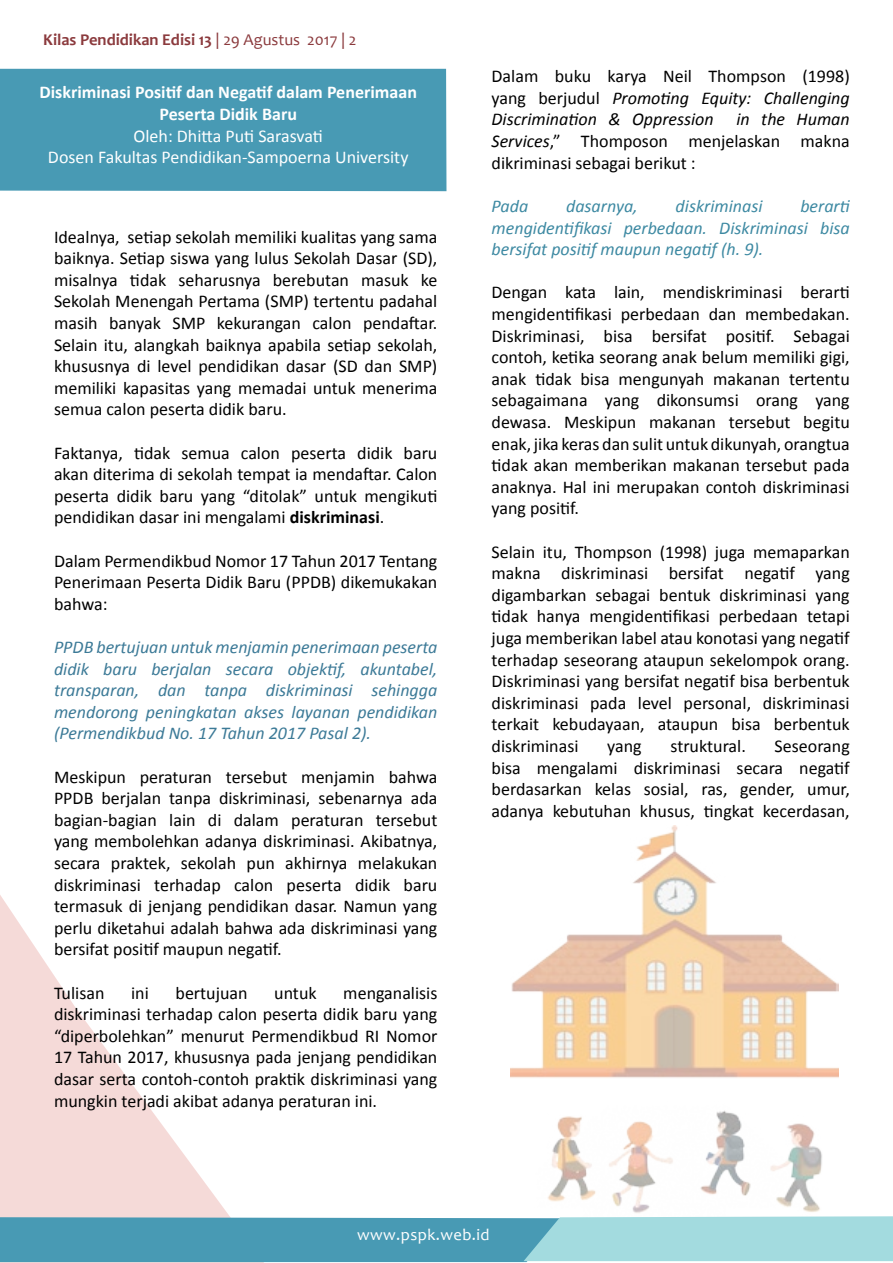
<style>
.page{position:relative;width:893px;height:1263px;background:#fff}
.page>*{position:absolute;margin:0;border:0;box-sizing:border-box;transform-origin:0 0}
.t1{font:18px/21.6px "Calibri";color:#000;text-align:justify}
.t2{font:italic 18px/21.6px "Calibri";color:#3c7a97;text-align:justify}
.t3{font:italic 18px/21.6px "Calibri";color:#3d89a2;text-align:justify}
.t4{font:italic 18px/21.6px "Calibri";color:#000;text-align:justify}
.t5{font:18px/21.6px "Calibri";color:#fff;text-align:center}
.t6{font:700 18px/21.6px "Calibri";color:#fff;text-align:center}
.t7{font:700 16.5px "Candara";color:#8b3a3d}
.t8{font:16.5px "Candara";letter-spacing:.025em;color:#fff}
.s1{font-weight:400}
.s2{font-weight:700}
.s3{font-style:normal}
.s4{font-style:italic}
</style>
<div class="page">
<svg style="left:0;top:895px;width:269px;height:368px"></svg>
<div style="left:0;top:69px;width:446px;height:122px;background:#489ab4"></div>
<img style="left:510px;top:825px;width:329px;height:388px">
<svg style="left:0;top:1216px;width:893px;height:46px;background:#71b6c6"></svg>
<p class="t7" style="left:43px;top:30px;width:315px">Kilas Pendidikan Edisi 13 <span class="s1">| 29 Agustus 2017 | 2</span></p>
<p class="t6" style="left:39px;top:82px;width:379px">Diskriminasi Positif dan Negatif dalam Penerimaan<br>Peserta Didik Baru</p>
<p class="t5" style="left:48px;top:125px;width:362px">Oleh: Dhitta Puti Sarasvati<br>Dosen Fakultas Pendidikan-Sampoerna University</p>
<p class="t1" style="left:54px;top:226px;width:385px">Idealnya, setiap sekolah memiliki kualitas yang sama baiknya. Setiap siswa yang lulus Sekolah Dasar (SD), misalnya tidak seharusnya berebutan masuk ke Sekolah Menengah Pertama (SMP) tertentu padahal masih banyak SMP kekurangan calon pendaftar.<br>Selain itu, alangkah baiknya apabila setiap sekolah, khususnya di level pendidikan dasar (SD dan SMP) memiliki kapasitas yang memadai untuk menerima semua calon peserta didik baru.</p>
<p class="t1" style="left:54px;top:442px;width:385px">Faktanya, tidak semua calon peserta didik baru akan diterima di sekolah tempat ia mendaftar. Calon peserta didik baru yang “ditolak” untuk mengikuti pendidikan dasar ini mengalami <span class="s2">diskriminasi</span>.</p>
<p class="t1" style="left:54px;top:550px;width:385px">Dalam Permendikbud Nomor 17 Tahun 2017 Tentang Penerimaan Peserta Didik Baru (PPDB) dikemukakan bahwa:</p>
<p class="t2" style="left:54px;top:635px;width:385px">PPDB bertujuan untuk menjamin penerimaan peserta didik baru berjalan secara objektif, akuntabel, transparan, dan tanpa diskriminasi sehingga mendorong peningkatan akses layanan pendidikan (Permendikbud No. 17 Tahun 2017 Pasal 2).</p>
<p class="t1" style="left:54px;top:766px;width:385px">Meskipun peraturan tersebut menjamin bahwa PPDB berjalan tanpa diskriminasi, sebenarnya ada bagian-bagian lain di dalam peraturan tersebut yang membolehkan adanya diskriminasi. Akibatnya, secara praktek, sekolah pun akhirnya melakukan diskriminasi terhadap calon peserta didik baru termasuk di jenjang pendidikan dasar. Namun yang perlu diketahui adalah bahwa ada diskriminasi yang bersifat positif maupun negatif.</p>
<p class="t1" style="left:54px;top:982px;width:52px">Tulisan</p>
<p class="t1" style="left:131px;top:982px;width:19px">ini</p>
<p class="t1" style="left:176px;top:982px;width:73px">bertujuan</p>
<p class="t1" style="left:274px;top:982px;width:44px">untuk</p>
<p class="t1" style="left:54px;top:982px;width:385px;text-indent:289px">menganalisis diskriminasi terhadap calon peserta didik baru yang “diperbolehkan” menurut Permendikbud RI Nomor 17 Tahun 2017, khususnya pada jenjang pendidikan dasar serta contoh-contoh praktik diskriminasi yang mungkin terjadi akibat adanya peraturan ini.</p>
<p class="t4" style="left:492px;top:65px;width:360px"><span class="s3">Dalam buku karya Neil Thompson (1998) yang berjudul</span> Promoting Equity: Challenging Discrimination &amp; Oppression</p>
<p class="t1" style="left:492px;top:109px;width:360px;text-indent:245px"><span class="s4">in the Human Services</span>,” Thomposon menjelaskan makna dikriminasi sebagai berikut :</p>
<p class="t3" style="left:492px;top:194px;width:38px">Pada</p>
<p class="t3" style="left:566px;top:194px;width:73px">dasarnya,</p>
<p class="t3" style="left:676px;top:194px;width:88px">diskriminasi</p>
<p class="t3" style="left:492px;top:194px;width:360px;text-indent:309px">berarti mengidentifikasi perbedaan. Diskriminasi bisa bersifat positif maupun negatif (h. 9).</p>
<p class="t1" style="left:492px;top:282px;width:360px">Dengan kata lain, mendiskriminasi berarti mengidentifikasi perbedaan dan membedakan.<br>Diskriminasi, bisa bersifat positif. Sebagai contoh, ketika seorang anak belum memiliki gigi, anak tidak bisa mengunyah makanan tertentu sebagaimana yang dikonsumsi orang yang dewasa. Meskipun makanan tersebut begitu enak, jika keras dan sulit untuk dikunyah, orangtua tidak akan memberikan makanan tersebut pada anaknya. Hal ini merupakan contoh diskriminasi yang positif.</p>
<p class="t1" style="left:492px;top:541px;width:360px">Selain itu, Thompson (1998) juga memaparkan makna diskriminasi bersifat negatif yang digambarkan sebagai bentuk diskriminasi yang tidak hanya mengidentifikasi perbedaan tetapi juga memberikan label atau konotasi yang negatif terhadap seseorang ataupun sekelompok orang.<br>Diskriminasi yang bersifat negatif bisa berbentuk diskriminasi pada level personal, diskriminasi terkait kebudayaan, ataupun bisa berbentuk diskriminasi</p>
<p class="t1" style="left:607px;top:735px;width:36px">yang</p>
<p class="t1" style="left:670px;top:735px;width:77px">struktural.</p>
<p class="t1" style="left:492px;top:735px;width:360px;text-indent:283px">Seseorang bisa mengalami diskriminasi secara negatif berdasarkan kelas sosial, ras, gender, umur, adanya kebutuhan khusus, tingkat kecerdasan,</p>
<p class="t8" style="left:357px;top:1225px;width:134px">www.pspk.web.id</p>
</div>
